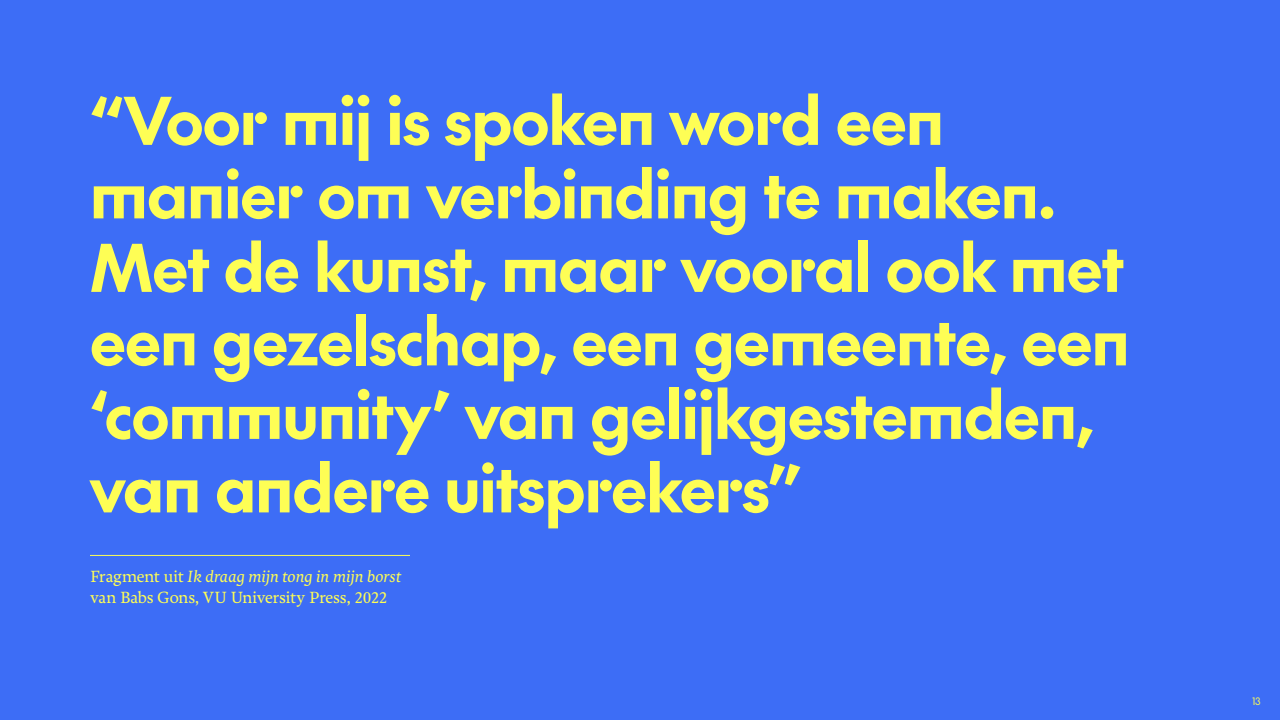
<style>
.page{position:relative;width:1280px;height:720px;background:#3d6df6}
.page>*{position:absolute;margin:0;border:0;box-sizing:border-box;transform-origin:0 0}
.t1{font:700 63.8px/73.5px "The Future";letter-spacing:-.015em;color:#fefe55}
.t2{font:500 17px/20.4px "Freya";letter-spacing:-.01em;color:#fefe55}
.t3{font:10px "The Future";color:#fefe55}
.s1{font-style:italic}
</style>
<div class="page">
<hr style="left:90px;top:555px;width:320px;height:1px;background:#fefe55">
<p class="t1" style="left:90px;top:82px;width:1041px">“Voor mij is spoken word een manier om verbinding te maken.<br>Met de kunst, maar vooral ook met een gezelschap, een gemeente, een ‘community’ van gelijkgestemden, van andere uitsprekers”</p>
<p class="t2" style="left:90px;top:567px;width:313px">Fragment uit <span class="s1">Ik draag mijn tong in mijn borst </span>van Babs Gons, VU University Press, 2022</p>
<p class="t3" style="left:1252px;top:694px;width:10px">13</p>
</div>
